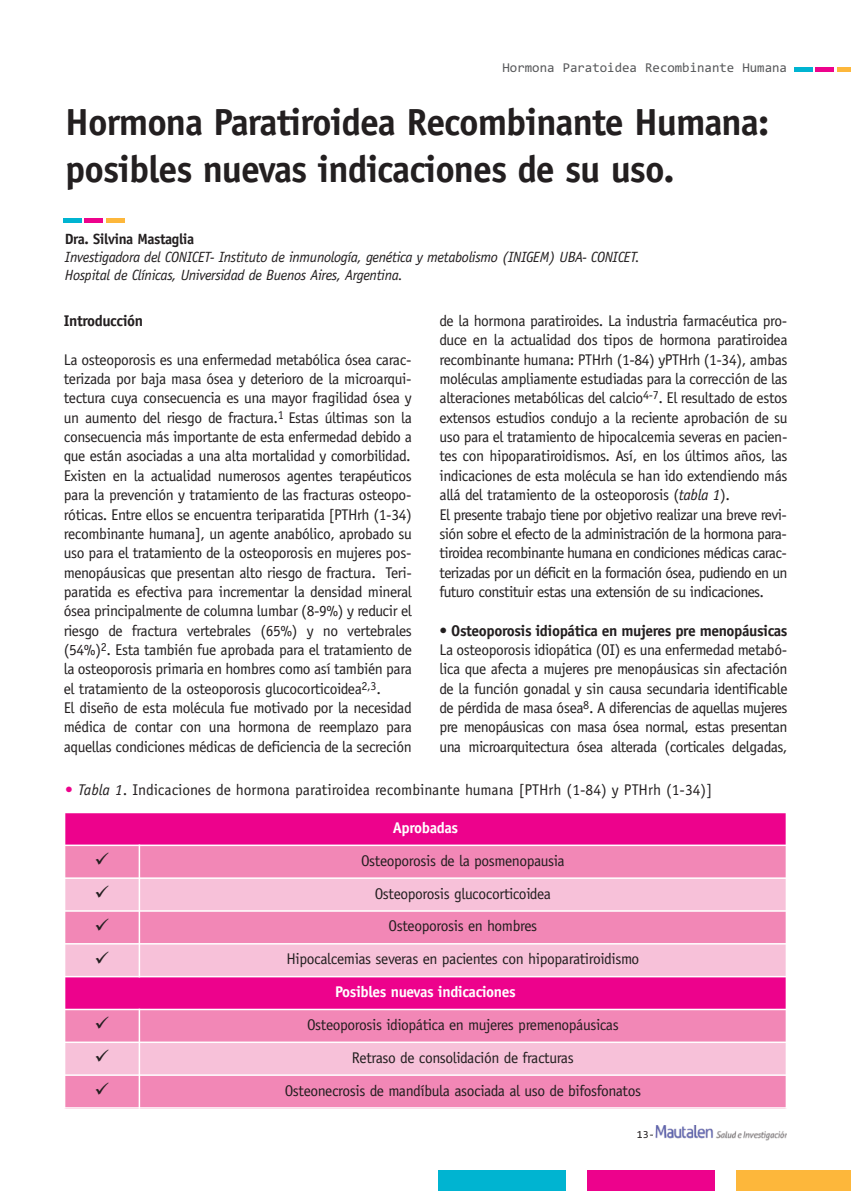
<style>
.page{position:relative;width:851px;height:1191px;background:#fff}
.page>*{position:absolute;margin:0;border:0;box-sizing:border-box;transform-origin:0 0}
.t1{font:700 37.8px/46.5px "Officina Sans";letter-spacing:-.03em;color:#231f20}
.t2{font:15.6px/19.4px "Officina Sans";letter-spacing:-.025em;color:#231f20}
.t3{font:15.6px "Officina Sans";color:#231f20}
.t4{font:700 15.6px "Officina Sans";letter-spacing:-.03em;color:#fff}
.t5{font:700 15.6px "Officina Sans";letter-spacing:-.03em;color:#231f20}
.t6{font:italic 14.85px/17.9px "Officina Sans";letter-spacing:-.025em;color:#231f20}
.t7{font:700 14.85px "Officina Sans";letter-spacing:-.03em;color:#231f20}
.t8{font:13.5px "Consolas";color:#57585a}
.t9{font:10.8px "Consolas";color:#231f20}
.s1{font-style:italic}
.s2{font-weight:700}
.s3{color:#ed028c}
</style>
<div class="page">
<div style="left:438px;top:1170px;width:127px;height:21px;background:#00b4d1"></div>
<div style="left:587px;top:1170px;width:127px;height:21px;background:#ed028c"></div>
<div style="left:736px;top:1170px;width:114px;height:21px;background:#fdb73b"></div>
<hr style="left:794px;top:68px;width:18px;height:4px;background:#00b4d1">
<hr style="left:815px;top:68px;width:18px;height:4px;background:#ed028c">
<hr style="left:836px;top:68px;width:14px;height:4px;background:#fdb73b">
<img style="left:655px;top:1126px;width:131px;height:14px">
<hr style="left:63px;top:218px;width:19px;height:4px;background:#00b4d1">
<hr style="left:85px;top:218px;width:18px;height:4px;background:#ed028c">
<hr style="left:106px;top:218px;width:18px;height:4px;background:#fdb73b">
<div style="left:64px;top:811px;width:722px;height:34px;background:#ed028c"></div>
<div style="left:64px;top:845px;width:75px;height:33px;background:#f287b6"></div>
<div style="left:139px;top:845px;width:648px;height:33px;background:#f287b6"></div>
<div style="left:64px;top:878px;width:75px;height:33px;background:#f7c1d9"></div>
<div style="left:139px;top:878px;width:648px;height:33px;background:#f7c1d9"></div>
<div style="left:64px;top:911px;width:75px;height:32px;background:#f287b6"></div>
<div style="left:139px;top:911px;width:648px;height:32px;background:#f287b6"></div>
<div style="left:64px;top:943px;width:75px;height:33px;background:#f7c1d9"></div>
<div style="left:139px;top:943px;width:648px;height:33px;background:#f7c1d9"></div>
<div style="left:64px;top:976px;width:722px;height:33px;background:#ed028c"></div>
<div style="left:64px;top:1009px;width:75px;height:33px;background:#f287b6"></div>
<div style="left:139px;top:1009px;width:648px;height:33px;background:#f287b6"></div>
<div style="left:64px;top:1042px;width:75px;height:33px;background:#f7c1d9"></div>
<div style="left:139px;top:1042px;width:648px;height:33px;background:#f7c1d9"></div>
<div style="left:64px;top:1075px;width:75px;height:33px;background:#f287b6"></div>
<div style="left:139px;top:1075px;width:648px;height:33px;background:#f287b6"></div>
<hr style="left:64px;top:811px;width:1px;height:297px;background:#fff">
<hr style="left:139px;top:844px;width:1px;height:133px;background:#fff">
<hr style="left:139px;top:1008px;width:1px;height:100px;background:#fff">
<hr style="left:785px;top:811px;width:2px;height:297px;background:#fff">
<hr style="left:64px;top:811px;width:723px;height:2px;background:#fff">
<hr style="left:64px;top:844px;width:723px;height:2px;background:#fff">
<hr style="left:64px;top:877px;width:723px;height:2px;background:#fff">
<hr style="left:64px;top:910px;width:723px;height:1px;background:#fff">
<hr style="left:64px;top:943px;width:723px;height:1px;background:#fff">
<hr style="left:64px;top:976px;width:723px;height:1px;background:#fff">
<hr style="left:64px;top:1008px;width:723px;height:2px;background:#fff">
<hr style="left:64px;top:1041px;width:723px;height:2px;background:#fff">
<hr style="left:64px;top:1074px;width:723px;height:1px;background:#fff">
<hr style="left:64px;top:1107px;width:723px;height:1px;background:#fff">
<p class="t8" style="left:502px;top:60px;width:286px">Hormona Paratoidea Recombinante Humana</p>
<h1 class="t1" style="left:65px;top:102px;width:705px">Hormona Paratiroidea Recombinante Humana: posibles nuevas indicaciones de su uso.</h1>
<p class="t7" style="left:65px;top:233px;width:131px">Dra. Silvina Mastaglia</p>
<p class="t6" style="left:65px;top:249px;width:576px">Investigadora del CONICET- Instituto de inmunología, genética y metabolismo (INIGEM) UBA- CONICET.<br>Hospital de Clínicas, Universidad de Buenos Aires, Argentina.</p>
<p class="t5" style="left:64px;top:315px;width:81px">Introducción</p>
<p class="t2" style="left:64px;top:351px;width:349px">La osteoporosis es una enfermedad metabólica ósea carac&shy;terizada por baja masa ósea y deterioro de la microarqui&shy;tectura cuya consecuencia es una mayor fragilidad ósea y un aumento del riesgo de fractura.<sup>1</sup> Estas últimas son la consecuencia más importante de esta enfermedad debido a que están asociadas a una alta mortalidad y comorbilidad.<br>Existen en la actualidad numerosos agentes terapéuticos para la prevención y tratamiento de las fracturas osteopo&shy;róticas. Entre ellos se encuentra teriparatida [PTHrh (1-34) recombinante humana], un agente anabólico, aprobado su uso para el tratamiento de la osteoporosis en mujeres pos&shy;menopáusicas que presentan alto riesgo de fractura. Teri&shy;paratida es efectiva para incrementar la densidad mineral ósea principalmente de columna lumbar (8-9%) y reducir el riesgo de fractura vertebrales (65%) y no vertebrales (54%)<sup>2</sup>. Esta también fue aprobada para el tratamiento de la osteoporosis primaria en hombres como así también para el tratamiento de la osteoporosis glucocorticoidea<sup>2,3</sup>.<br>El diseño de esta molécula fue motivado por la necesidad médica de contar con una hormona de reemplazo para aquellas condiciones médicas de deficiencia de la secreción</p>
<p class="t2" style="left:439px;top:312px;width:349px">de la hormona paratiroides. La industria farmacéutica pro&shy;duce en la actualidad dos tipos de hormona paratiroidea recombinante humana: PTHrh (1-84) yPTHrh (1-34), ambas moléculas ampliamente estudiadas para la corrección de las alteraciones metabólicas del calcio<sup>4-7</sup>. El resultado de estos extensos estudios condujo a la reciente aprobación de su uso para el tratamiento de hipocalcemia severas en pacien&shy;tes con hipoparatiroidismos. Así, en los últimos años, las indicaciones de esta molécula se han ido extendiendo más allá del tratamiento de la osteoporosis (<span class="s1">tabla 1</span>).<br>El presente trabajo tiene por objetivo realizar una breve revi&shy;sión sobre el efecto de la administración de la hormona para&shy;tiroidea recombinante humana en condiciones médicas carac&shy;terizadas por un déficit en la formación ósea, pudiendo en un futuro constituir estas una extensión de su indicaciones.</p>
<p class="t2" style="left:439px;top:622px;width:349px;text-align:justify">• <span class="s2">Osteoporosis idiopática en mujeres pre menopáusicas </span>La osteoporosis idiopática (OI) es una enfermedad metabó&shy;lica que afecta a mujeres pre menopáusicas sin afectación de la función gonadal y sin causa secundaria identificable de pérdida de masa ósea<sup>8</sup>. A diferencias de aquellas mujeres pre menopáusicas con masa ósea normal, estas presentan una microarquitectura ósea alterada (corticales delgadas,</p>
<p class="t3" style="left:65px;top:783px;width:648px"><span class="s3">•</span> <span class="s1">Tabla 1</span>. Indicaciones de hormona paratiroidea recombinante humana [PTHrh (1-84) y PTHrh (1-34)]</p>
<p class="t4" style="left:393px;top:821px;width:67px">Aprobadas</p>
<p class="t2" style="left:361px;top:852px;width:205px">Osteoporosis de la posmenopausia</p>
<p class="t2" style="left:374px;top:885px;width:178px">Osteoporosis glucocorticoidea</p>
<p class="t2" style="left:388px;top:917px;width:150px">Osteoporosis en hombres</p>
<p class="t2" style="left:286px;top:950px;width:354px">Hipocalcemias severas en pacientes con hipoparatiroidismo</p>
<p class="t4" style="left:335px;top:985px;width:182px">Posibles nuevas indicaciones</p>
<p class="t2" style="left:307px;top:1016px;width:313px">Osteoporosis idiopática en mujeres premenopáusicas</p>
<p class="t2" style="left:352px;top:1049px;width:223px">Retraso de consolidación de fracturas</p>
<p class="t2" style="left:285px;top:1081px;width:358px">Osteonecrosis de mandíbula asociada al uso de bifosfonatos</p>
<p class="t9" style="left:636px;top:1128px;width:19px">13-</p>
</div>
